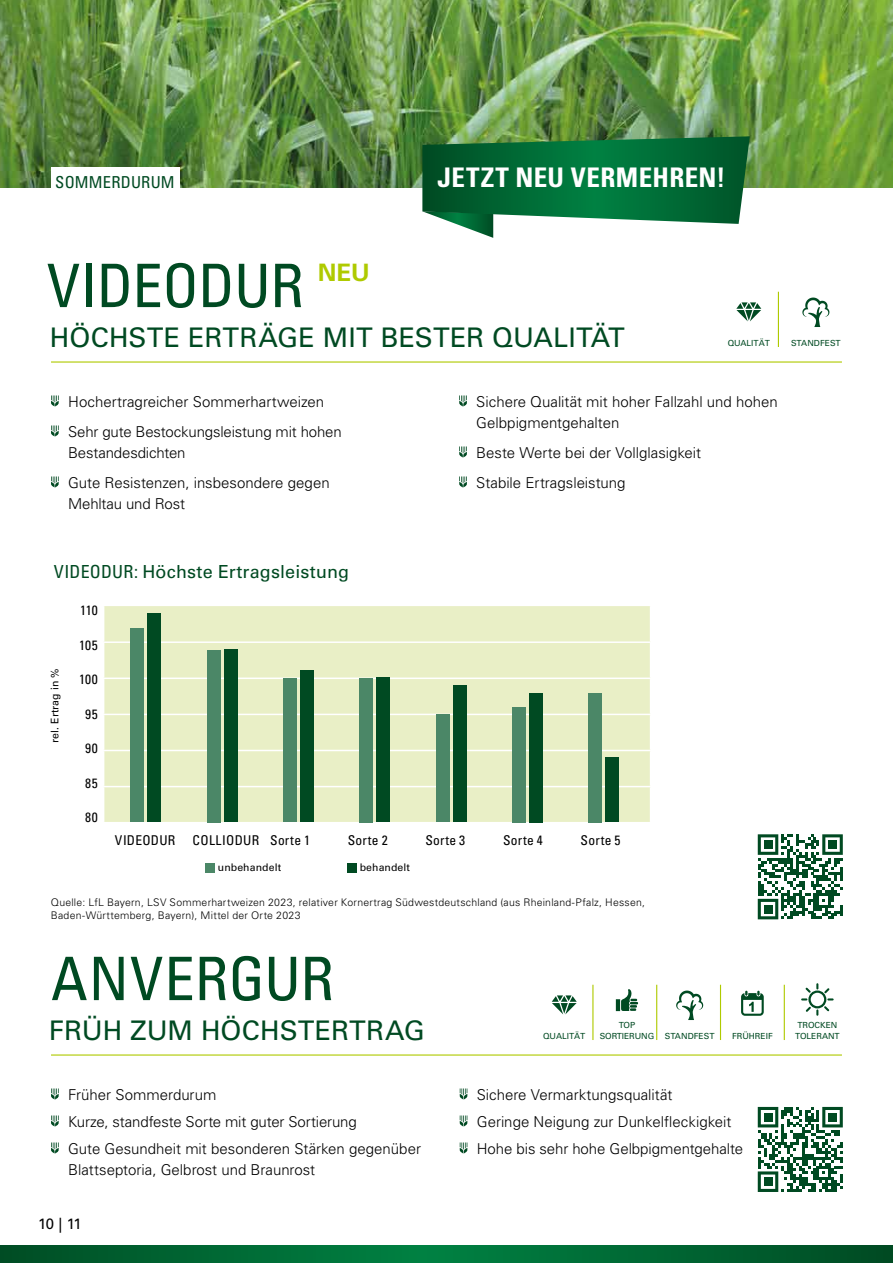
<style>
.page{position:relative;width:893px;height:1263px;background:#fff}
.page>*{position:absolute;margin:0;border:0;box-sizing:border-box;transform-origin:0 0}
.t1{font:condensed 60px "Univers LT Pro";letter-spacing:-.005em;color:#004a22}
.t2{font:27px "Univers LT Pro 55 Roman";letter-spacing:.005em;color:#004a22}
.t3{font:700 condensed 27px "Univers LT Pro";letter-spacing:.015em;color:#fff}
.t4{font:700 24px "Univers LT Pro 65";color:#afca00}
.t5{font:18px "Univers LT Pro 55 Roman";letter-spacing:.005em;color:#004a22}
.t6{font:condensed 16.5px "Univers LT Pro";letter-spacing:.01em;color:#004a22}
.t7{font:300 15px/27px "Univers LT Pro 45";color:#000}
.t8{font:15px "Univers LT Pro 55 Roman";color:#000}
.t9{font:condensed 13.5px "Univers LT Pro";letter-spacing:.025em;color:#000}
.t10{font:300 10.5px/13.5px "Univers LT Pro 45";letter-spacing:.02em;color:#000}
.t11{font:10.5px "Univers LT Pro 55 Roman";letter-spacing:.01em;color:#000}
.t12{font:8.4px/10.5px "Univers LT Pro 55 Roman";color:#004a22;text-align:center}
.s1{font-family:"Univers LT Pro";font-stretch:condensed}
</style>
<div class="page">
<img style="left:0;top:0;width:893px;height:187px">
<div style="left:51px;top:167px;width:129px;height:21px;background:#fff"></div>
<hr style="left:51px;top:1054px;width:791px;height:1px;background:#afca00">
<hr style="left:656px;top:985px;width:1px;height:55px;background:#afca00">
<hr style="left:720px;top:985px;width:1px;height:55px;background:#afca00">
<hr style="left:784px;top:985px;width:1px;height:55px;background:#afca00">
<hr style="left:592px;top:985px;width:1px;height:55px;background:#afca00">
<svg style="left:552px;top:995px;width:25px;height:19px"></svg>
<svg style="left:802px;top:984px;width:31px;height:31px"></svg>
<svg style="left:676px;top:990px;width:27px;height:30px"></svg>
<svg style="left:741px;top:991px;width:23px;height:25px"></svg>
<svg style="left:51px;top:1088px;width:8px;height:11px"></svg>
<svg style="left:51px;top:1115px;width:8px;height:11px"></svg>
<svg style="left:51px;top:1142px;width:8px;height:11px"></svg>
<svg style="left:460px;top:1088px;width:7px;height:11px"></svg>
<svg style="left:460px;top:1115px;width:7px;height:11px"></svg>
<svg style="left:460px;top:1142px;width:7px;height:11px"></svg>
<svg style="left:616px;top:989px;width:22px;height:22px"></svg>
<hr style="left:778px;top:292px;width:1px;height:55px;background:#afca00">
<hr style="left:51px;top:361px;width:791px;height:2px;background:#afca00">
<svg style="left:51px;top:395px;width:8px;height:11px"></svg>
<svg style="left:51px;top:425px;width:8px;height:11px"></svg>
<svg style="left:51px;top:476px;width:8px;height:11px"></svg>
<svg style="left:459px;top:395px;width:8px;height:11px"></svg>
<svg style="left:459px;top:446px;width:8px;height:11px"></svg>
<svg style="left:459px;top:476px;width:8px;height:11px"></svg>
<svg style="left:736px;top:302px;width:25px;height:19px"></svg>
<svg style="left:802px;top:298px;width:27px;height:29px"></svg>
<div style="left:104px;top:606px;width:546px;height:216px;background:#e9efc6"></div>
<hr style="left:103px;top:641px;width:548px;height:2px;background:#fff">
<hr style="left:103px;top:677px;width:548px;height:2px;background:#fff">
<hr style="left:103px;top:714px;width:548px;height:1px;background:#fff">
<hr style="left:103px;top:750px;width:548px;height:1px;background:#fff">
<hr style="left:103px;top:786px;width:548px;height:1px;background:#fff">
<div style="left:148px;top:614px;width:13px;height:208px;background:#004a22"></div>
<div style="left:131px;top:629px;width:13px;height:193px;background:#4b8767"></div>
<div style="left:224px;top:649px;width:13px;height:173px;background:#004a22"></div>
<div style="left:207px;top:650px;width:13px;height:172px;background:#4b8767"></div>
<div style="left:300px;top:671px;width:14px;height:151px;background:#004a22"></div>
<div style="left:283px;top:678px;width:14px;height:144px;background:#4b8767"></div>
<div style="left:377px;top:677px;width:13px;height:145px;background:#004a22"></div>
<div style="left:360px;top:678px;width:13px;height:144px;background:#4b8767"></div>
<div style="left:453px;top:685px;width:13px;height:137px;background:#004a22"></div>
<div style="left:436px;top:714px;width:13px;height:108px;background:#4b8767"></div>
<div style="left:529px;top:693px;width:14px;height:129px;background:#004a22"></div>
<div style="left:512px;top:707px;width:14px;height:115px;background:#4b8767"></div>
<div style="left:606px;top:757px;width:13px;height:65px;background:#004a22"></div>
<div style="left:589px;top:693px;width:13px;height:129px;background:#4b8767"></div>
<div style="left:205px;top:863px;width:10px;height:9px;background:#4b8767"></div>
<div style="left:347px;top:863px;width:10px;height:9px;background:#004a22"></div>
<svg style="left:422px;top:136px;width:328px;height:102px"></svg>
<svg style="left:758px;top:834px;width:85px;height:85px"></svg>
<div style="left:764px;top:840px;width:8px;height:9px;background:#004a22"></div>
<div style="left:828px;top:840px;width:9px;height:9px;background:#004a22"></div>
<div style="left:764px;top:905px;width:8px;height:8px;background:#004a22"></div>
<svg style="left:758px;top:1107px;width:85px;height:85px"></svg>
<div style="left:764px;top:1113px;width:8px;height:8px;background:#004a22"></div>
<div style="left:828px;top:1113px;width:9px;height:8px;background:#004a22"></div>
<div style="left:764px;top:1177px;width:8px;height:9px;background:#004a22"></div>
<svg style="left:0;top:1246px;width:893px;height:17px;background:#063"></svg>
<p class="t6" style="left:55px;top:172px;width:121px">SOMMERDURUM</p>
<h1 class="t1" style="left:47px;top:248px;width:258px">VIDEODUR</h1>
<h3 class="t4" style="left:318px;top:256px;width:54px">NEU</h3>
<h2 class="t3" style="left:438px;top:160px;width:289px">JETZT NEU VERMEHREN!</h2>
<h2 class="t2" style="left:50px;top:319px;width:576px">HÖCHSTE ERTRÄGE MIT BESTER QUALITÄT</h2>
<p class="t12" style="left:728px;top:337px;width:44px">QUALITÄT</p>
<p class="t12" style="left:791px;top:337px;width:51px">STANDFEST</p>
<p class="t7" style="left:68px;top:386px;width:275px;line-height:30px">Hochertragreicher Sommerhartweizen<br>Sehr gute Bestockungsleistung mit hohen</p>
<p class="t7" style="left:68px;top:437px;width:263px;line-height:30px">Bestandesdichten<br>Gute Resistenzen, insbesondere gegen</p>
<p class="t7" style="left:68px;top:489px;width:119px">Mehltau und Rost</p>
<p class="t5" style="left:54px;top:559px;width:297px"><span class="s1">VIDEODUR:</span> Höchste Ertragsleistung</p>
<p class="t11" style="left:48px;top:743px;width:76px;rotate:-90deg">rel. Ertrag in %</p>
<p class="t9" style="left:80px;top:602px;width:19px">110</p>
<p class="t9" style="left:79px;top:636px;width:20px">105</p>
<p class="t9" style="left:79px;top:671px;width:20px">100</p>
<p class="t9" style="left:85px;top:705px;width:14px">95</p>
<p class="t9" style="left:85px;top:740px;width:14px">90</p>
<p class="t9" style="left:85px;top:774px;width:14px">85</p>
<p class="t9" style="left:85px;top:809px;width:14px">80</p>
<p class="t7" style="left:476px;top:390px;width:303px;line-height:21px">Sichere Qualität mit hoher Fallzahl und hohen<br>Gelbpigmentgehalten</p>
<p class="t7" style="left:476px;top:437px;width:226px;line-height:30px">Beste Werte bei der Vollglasigkeit<br>Stabile Ertragsleistung</p>
<p class="t9" style="left:115px;top:831px;width:62px">VIDEODUR</p>
<p class="t9" style="left:193px;top:831px;width:119px">COLLIODUR Sorte 1</p>
<p class="t9" style="left:348px;top:831px;width:41px">Sorte 2</p>
<p class="t9" style="left:425px;top:831px;width:41px">Sorte 3</p>
<p class="t9" style="left:503px;top:831px;width:41px">Sorte 4</p>
<p class="t9" style="left:581px;top:831px;width:41px">Sorte 5</p>
<p class="t11" style="left:218px;top:860px;width:65px">unbehandelt</p>
<p class="t11" style="left:360px;top:860px;width:52px">behandelt</p>
<p class="t10" style="left:51px;top:895px;width:596px">Quelle: LfL Bayern, LSV Sommerhartweizen 2023, relativer Kornertrag Südwestdeutschland (aus Rheinland-Pfalz, Hessen,<br>Baden-Württemberg, Bayern), Mittel der Orte 2023</p>
<h1 class="t1" style="left:51px;top:941px;width:284px">ANVERGUR</h1>
<h2 class="t2" style="left:49px;top:1012px;width:377px">FRÜH ZUM HÖCHSTERTRAG</h2>
<p class="t7" style="left:68px;top:1080px;width:354px">Früher Sommerdurum<br>Kurze, standfeste Sorte mit guter Sortierung<br>Gute Gesundheit mit besonderen Stärken gegenüber</p>
<p class="t7" style="left:68px;top:1155px;width:249px">Blattseptoria, Gelbrost und Braunrost</p>
<p class="t8" style="left:38px;top:1213px;width:45px">10 | 11</p>
<p class="t12" style="left:543px;top:1030px;width:44px">QUALITÄT</p>
<p class="t12" style="left:600px;top:1020px;width:56px">TOP<br>SORTIERUNG</p>
<p class="t12" style="left:797px;top:1020px;width:42px">TROCKEN</p>
<p class="t12" style="left:665px;top:1030px;width:51px">STANDFEST</p>
<p class="t12" style="left:732px;top:1030px;width:42px">FRÜHREIF</p>
<p class="t12" style="left:795px;top:1030px;width:46px">TOLERANT</p>
<p class="t7" style="left:477px;top:1080px;width:268px">Sichere Vermarktungsqualität<br>Geringe Neigung zur Dunkelfleckigkeit<br>Hohe bis sehr hohe Gelbpigmentgehalte</p>
</div>
